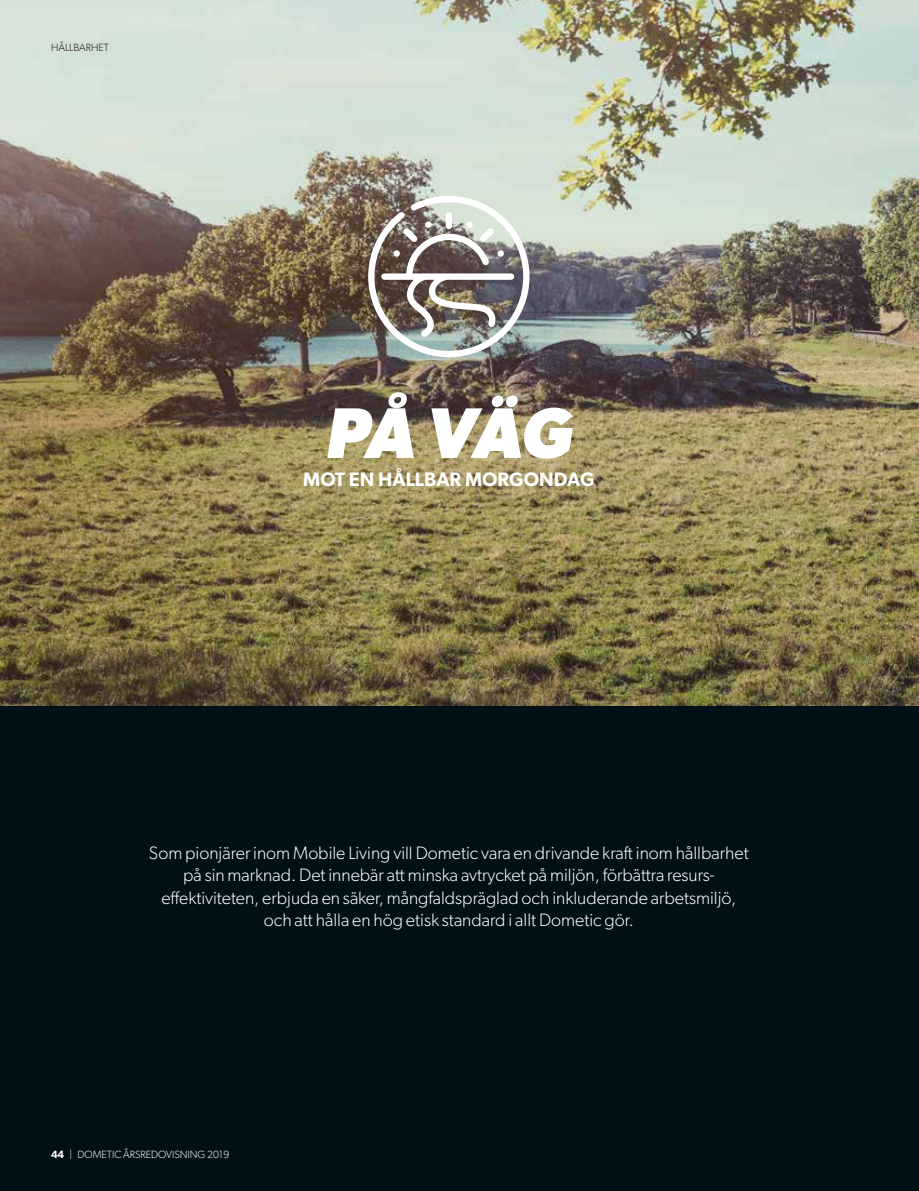
<style>
.page{position:relative;width:919px;height:1191px;background:#fff}
.page>*{position:absolute;margin:0;border:0;box-sizing:border-box;transform-origin:0 0}
.t1{font:italic 700 71.85px "Gibson";color:#fff}
.t2{font:600 19.5px "Gibson";color:#fff}
.t3{font:300 18px/22.5px "Gibson";color:#fff;text-align:center}
.t4{font:300 10.5px "Gibson";color:#fff}
.t5{font:300 10.5px "Gibson";color:#181716}
.s1{font-weight:600}
</style>
<div class="page">
<img style="left:0;top:0;width:918px;height:196px">
<div style="left:0;top:706px;width:918px;height:485px;background:#001017"></div>
<img style="left:0;top:196px;width:918px;height:510px">
<img style="left:368px;top:196px;width:161px;height:161px">
<div style="left:425px;top:221px;width:6px;height:7px;background:#fff;border-radius:50%"></div>
<div style="left:393px;top:250px;width:7px;height:7px;background:#fff;border-radius:50%"></div>
<p class="t5" style="left:51px;top:41px;width:15px">Hållbarhet</p>
<h1 class="t1" style="left:325px;top:390px;width:248px">PÅ VÄG</h1>
<p class="t2" style="left:303px;top:468px;width:293px">MOT EN HÅLLBAR MORGONDAG</p>
<p class="t3" style="left:149px;top:841px;width:601px">Som pionjärer inom Mobile Living vill Dometic vara en drivande kraft inom hållbarhet på sin marknad. Det innebär att minska avtrycket på miljön, förbättra resurs&shy;effektiviteten, erbjuda en säker, mångfaldspräglad och inkluderande arbetsmiljö, och att hålla en hög etisk standard i allt Dometic gör.</p>
<p class="t4" style="left:51px;top:1148px;width:180px"><span class="s1">44</span> | DOMETIC ÅRSREDOVISNING 2019</p>
</div>
